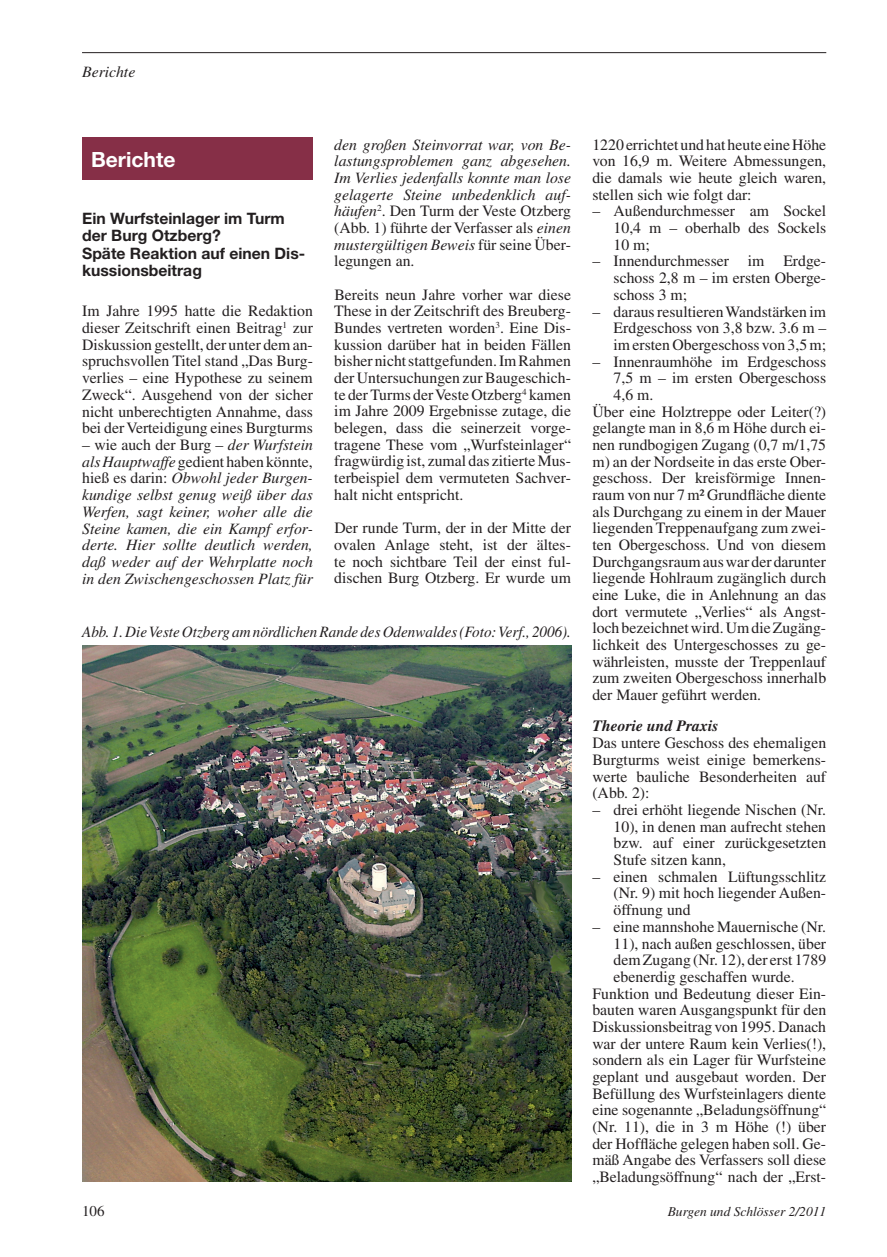
<style>
.page{position:relative;width:887px;height:1257px;background:#fff}
.page>*{position:absolute;margin:0;border:0;box-sizing:border-box;transform-origin:0 0}
.t1{font:700 21px "Helvetica Neue";color:#fff}
.t2{font:15.75px/16.6px "Times";color:#231f20;text-align:justify}
.t3{font:italic 15.75px/16.8px "Times";color:#231f20;text-align:justify}
.t4{font:700 15.75px/17.4px "Helvetica Neue";color:#231f20}
.t5{font:italic 15.75px "Times";color:#231f20;scale:.96 1}
.t6{font:15px "Times";color:#231f20}
.t7{font:italic 13.5px "Times";color:#231f20}
.s1{font-style:normal}
.s2{font-weight:700;font-style:italic}
</style>
<div class="page">
<hr style="left:82px;top:52px;width:744px;height:1px;background:#231f20">
<div style="left:82px;top:137px;width:231px;height:43px;background:#862f47"></div>
<img style="left:82px;top:645px;width:489px;height:536px">
<p class="t3" style="left:82px;top:63px;width:55px">Berichte</p>
<p class="t1" style="left:91px;top:146px;width:86px">Berichte</p>
<p class="t4" style="left:82px;top:209px;width:225px">Ein Wurfsteinlager im Turm der Burg Otzberg?<br>Späte Reaktion auf einen Dis&shy;kussionsbeitrag</p>
<p class="t2" style="left:82px;top:302px;width:232px">Im Jahre 1995 hatte die Redaktion dieser Zeitschrift einen Beitrag<sup>1</sup> zur Diskussion gestellt, der unter dem an&shy;spruchsvollen Titel stand „Das Burg&shy;verlies – eine Hypothese zu seinem Zweck“. Ausgehend von der sicher nicht unberechtigten Annahme, dass bei der Verteidigung eines Burgturms</p>
<p class="t3" style="left:82px;top:436px;width:232px"><span class="s1">– wie auch der Burg –</span> der Wurfstein als Hauptwaffe <span class="s1">gedient haben könnte, hieß es darin:</span> Obwohl jeder Burgen&shy;kundige selbst genug weiß über das Werfen, sagt keiner, woher alle die Steine kamen, die ein Kampf erfor&shy;derte. Hier sollte deutlich werden, daß weder auf der Wehrplatte noch in den Zwischengeschossen Platz für</p>
<p class="t3" style="left:334px;top:136px;width:238px">den großen Steinvorrat war, von Be&shy;lastungsproblemen ganz abgesehen.<br>Im Verlies jedenfalls konnte man lose gelagerte Steine unbedenklich auf&shy;häufen<sup>2</sup><span class="s1">. Den Turm der Veste Otzberg (Abb. 1) führte der Verfasser als</span> einen mustergültigen Beweis <span class="s1">für seine Über&shy;legungen an.</span></p>
<p class="t2" style="left:334px;top:286px;width:238px">Bereits neun Jahre vorher war diese These in der Zeitschrift des Breuberg-Bundes vertreten worden<sup>3</sup>. Eine Dis&shy;kussion darüber hat in beiden Fällen bisher nicht stattgefunden. Im Rahmen der Untersuchungen zur Baugeschich&shy;te der Turms der Veste Otzberg<sup>4</sup> kamen im Jahre 2009 Ergebnisse zutage, die belegen, dass die seinerzeit vorge&shy;tragene These vom „Wurfsteinlager“ fragwürdig ist, zumal das zitierte Mus&shy;terbeispiel dem vermuteten Sachver&shy;halt nicht entspricht.</p>
<p class="t2" style="left:334px;top:519px;width:238px">Der runde Turm, der in der Mitte der ovalen Anlage steht, ist der ältes&shy;te noch sichtbare Teil der einst ful&shy;dischen Burg Otzberg. Er wurde um</p>
<p class="t5" style="left:82px;top:623px;width:511px">Abb. 1. Die Veste Otzberg am nördlichen Rande des Odenwaldes (Foto: Verf., 2006).</p>
<p class="t2" style="left:592px;top:136px;width:235px">1220 errichtet und hat heute eine Höhe von 16,9 m. Weitere Abmessungen, die damals wie heute gleich waren, stellen sich wie folgt dar:</p>
<p class="t2" style="left:614px;top:203px;width:214px;text-indent:-21px">– Außendurchmesser am Sockel 10,4 m – oberhalb des Sockels 10 m;</p>
<p class="t2" style="left:614px;top:253px;width:214px;text-indent:-21px">– Innendurchmesser im Erdge&shy;schoss 2,8 m – im ersten Oberge&shy;schoss 3 m;</p>
<p class="t2" style="left:614px;top:303px;width:214px;text-indent:-21px">– daraus resultieren Wandstärken im Erdgeschoss von 3,8 bzw. 3.6 m – im ersten Obergeschoss von 3,5 m;</p>
<p class="t2" style="left:592px;top:353px;width:235px">– Innenraumhöhe im Erdgeschoss</p>
<p class="t2" style="left:614px;top:370px;width:214px">7,5 m – im ersten Obergeschoss</p>
<p class="t2" style="left:614px;top:386px;width:41px">4,6 m.</p>
<p class="t2" style="left:592px;top:403px;width:235px">Über eine Holztreppe oder Leiter(?)</p>
<p class="t2" style="left:592px;top:420px;width:235px">gelangte man in 8,6 m Höhe durch ei-</p>
<p class="t2" style="left:592px;top:436px;width:235px">nen rundbogigen Zugang (0,7 m/1,75</p>
<p class="t2" style="left:592px;top:453px;width:235px">m) an der Nordseite in das erste Ober-</p>
<p class="t2" style="left:592px;top:470px;width:235px">geschoss. Der kreisförmige Innen-</p>
<p class="t2" style="left:592px;top:486px;width:235px">raum von nur 7 m² Grundfläche diente</p>
<p class="t2" style="left:592px;top:503px;width:235px">als Durchgang zu einem in der Mauer</p>
<p class="t2" style="left:592px;top:520px;width:235px">liegenden Treppenaufgang zum zwei-</p>
<p class="t2" style="left:592px;top:536px;width:235px">ten Obergeschoss. Und von diesem</p>
<p class="t2" style="left:592px;top:553px;width:235px">Durchgangsraum aus war der darunter</p>
<p class="t2" style="left:592px;top:570px;width:235px">liegende Hohlraum zugänglich durch</p>
<p class="t2" style="left:592px;top:586px;width:235px">eine Luke, die in Anlehnung an das</p>
<p class="t2" style="left:592px;top:603px;width:235px">dort vermutete „Verlies“ als Angst-</p>
<p class="t2" style="left:592px;top:619px;width:235px">loch bezeichnet wird. Um die Zugäng-</p>
<p class="t2" style="left:592px;top:636px;width:235px">lichkeit des Untergeschosses zu ge-</p>
<p class="t2" style="left:592px;top:653px;width:235px">währleisten, musste der Treppenlauf</p>
<p class="t2" style="left:592px;top:669px;width:235px">zum zweiten Obergeschoss innerhalb</p>
<p class="t2" style="left:592px;top:686px;width:170px">der Mauer geführt werden.</p>
<p class="t2" style="left:592px;top:718px;width:235px;text-align:left"><span class="s2">Theorie und Praxis<br></span>Das untere Geschoss des ehemaligen<br>Burgturms weist einige bemerkens&shy;werte bauliche Besonderheiten auf (Abb. 2):</p>
<p class="t2" style="left:614px;top:801px;width:214px;text-indent:-21px">– drei erhöht liegende Nischen (Nr.<br>10), in denen man aufrecht stehen bzw. auf einer zurückgesetzten Stufe sitzen kann,</p>
<p class="t2" style="left:614px;top:868px;width:214px;text-indent:-21px">– einen schmalen Lüftungsschlitz (Nr. 9) mit hoch liegender Außen&shy;öffnung und</p>
<p class="t2" style="left:592px;top:918px;width:235px">– eine mannshohe Mauernische (Nr.</p>
<p class="t2" style="left:614px;top:935px;width:214px">11), nach außen geschlossen, über</p>
<p class="t2" style="left:614px;top:951px;width:214px">dem Zugang (Nr. 12), der erst 1789</p>
<p class="t2" style="left:614px;top:968px;width:183px">ebenerdig geschaffen wurde.</p>
<p class="t2" style="left:592px;top:985px;width:235px">Funktion und Bedeutung dieser Ein-</p>
<p class="t2" style="left:592px;top:1001px;width:235px">bauten waren Ausgangspunkt für den</p>
<p class="t2" style="left:592px;top:1018px;width:235px">Diskussionsbeitrag von 1995. Danach</p>
<p class="t2" style="left:592px;top:1035px;width:235px">war der untere Raum kein Verlies(!),</p>
<p class="t2" style="left:592px;top:1051px;width:235px">sondern als ein Lager für Wurfsteine</p>
<p class="t2" style="left:592px;top:1068px;width:235px">geplant und ausgebaut worden. Der</p>
<p class="t2" style="left:592px;top:1085px;width:235px">Befüllung des Wurfsteinlagers diente</p>
<p class="t2" style="left:592px;top:1101px;width:235px">eine sogenannte „Beladungsöffnung“</p>
<p class="t2" style="left:592px;top:1118px;width:235px">(Nr. 11), die in 3 m Höhe (!) über</p>
<p class="t2" style="left:592px;top:1135px;width:235px">der Hoffläche gelegen haben soll. Ge-</p>
<p class="t2" style="left:592px;top:1151px;width:235px">mäß Angabe des Verfassers soll diese</p>
<p class="t2" style="left:592px;top:1168px;width:235px">„Beladungsöffnung“ nach der „Erst-</p>
<p class="t6" style="left:82px;top:1202px;width:24px">106</p>
<p class="t7" style="left:668px;top:1204px;width:160px">Burgen und Schlösser 2/2011</p>
</div>
